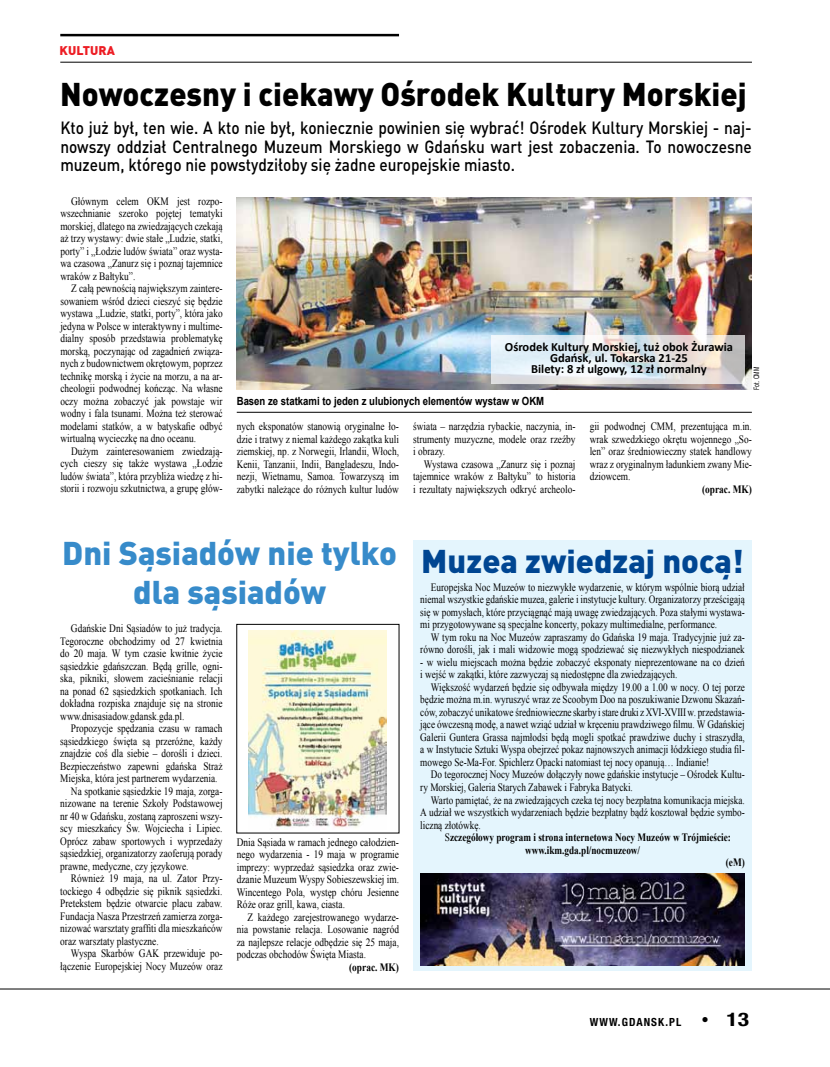
<style>
.page{position:relative;width:830px;height:1067px;background:#fff}
.page>*{position:absolute;margin:0;border:0;box-sizing:border-box;transform-origin:0 0}
.t1{font:900 32.5px "DIN Pro";color:#000;scale:.95 1}
.t2{font:900 32.5px/39px "DIN Pro";letter-spacing:-.005em;color:#378bca;text-align:center}
.t3{font:900 32.5px "DIN Pro";color:#004692}
.t4{font:500 17.5px/18.8px "DIN Pro";color:#000;text-align:justify;scale:.88 1}
.t5{font:700 12.5px/11.2px "Calibri";color:#000;text-align:center}
.t6{font:900 12.5px "DIN Pro";letter-spacing:.01em;color:#ed1d24}
.t7{font:11.25px/12.5px "Times New Roman";color:#000;text-align:justify;scale:.83 1}
.t8{font:11.25px/12.5px "Times New Roman";color:#000;text-align:justify;scale:.82 1}
.t9{font:700 11.25px "Times New Roman";color:#000;scale:.82 1}
.t10{font:700 11.25px "Arial";color:#000;scale:.85 1}
.t11{font:700 11.25px "Times New Roman";color:#000;scale:.83 1}
.t12{font:700 condensed 11.25px "Helvetica Neue LT Pro";letter-spacing:.1em;color:#000}
.t13{font:7.5px "Arial";color:#000;scale:.7 1}
.s1{font-weight:400}
.s2{font-size:18.75px}
</style>
<div class="page">
<hr style="left:0;top:988px;width:829px;height:1px;background:#000">
<hr style="left:60px;top:62px;width:691px;height:1px;background:#000">
<hr style="left:60px;top:34px;width:339px;height:2px;background:#000">
<div style="left:413px;top:540px;width:338px;height:431px;background:#e4f5fd"></div>
<img style="left:421px;top:873px;width:322px;height:92px">
<img style="left:249px;top:630px;width:137px;height:198px">
<img style="left:237px;top:197px;width:514px;height:192px">
<hr style="left:237px;top:412px;width:514px;height:1px;background:#000">
<svg style="left:490px;top:335px;width:253px;height:48px"></svg>
<p class="t6" style="left:59px;top:42px;width:57px">kultura</p>
<h1 class="t1" style="left:60px;top:72px;width:724px">Nowoczesny i ciekawy Ośrodek Kultury Morskiej</h1>
<p class="t4" style="left:60px;top:117px;width:786px">Kto już był, ten wie. A kto nie był, koniecznie powinien się wybrać! Ośrodek Kultury Morskiej - naj&shy;nowszy oddział Centralnego Muzeum Morskiego w Gdańsku wart jest zobaczenia. To nowoczesne muzeum, którego nie powstydziłoby się żadne europejskie miasto.</p>
<p class="t7" style="left:60px;top:195px;width:197px;text-indent:11px">Głównym celem OKM jest rozpo&shy;wszechnianie szeroko pojętej tematyki morskiej, dlatego na zwiedzających czekają aż trzy wystawy: dwie stałe „Ludzie, statki, porty” i „Łodzie ludów świata” oraz wysta&shy;wa czasowa „Zanurz się i poznaj tajemnice wraków z Bałtyku”.</p>
<p class="t7" style="left:60px;top:282px;width:197px;text-indent:11px">Z całą pewnością największym zaintere&shy;sowaniem wśród dzieci cieszyć się będzie wystawa „Ludzie, statki, porty”, która jako jedyna w Polsce w interaktywny i multime&shy;dialny sposób przedstawia problematykę morską, poczynając od zagadnień związa&shy;nych z budownictwem okrętowym, poprzez technikę morską i życie na morzu, a na ar&shy;cheologii podwodnej kończąc. Na własne oczy można zobaczyć jak powstaje wir wodny i fala tsunami. Można też sterować modelami statków, a w batyskafie odbyć wirtualną wycieczkę na dno oceanu.</p>
<p class="t7" style="left:60px;top:445px;width:197px;text-indent:11px">Dużym zainteresowaniem zwiedzają&shy;cych cieszy się także wystawa „Łodzie ludów świata”, która przybliża wiedzę z hi&shy;storii i rozwoju szkutnictwa, a grupę głów-</p>
<p class="t5" style="left:504px;top:341px;width:229px">Ośrodek Kultury Morskiej, tuż obok Żurawia<br>Gdańsk, ul. Tokarska 21-25<br>Bilety: 8 zł ulgowy, 12 zł normalny</p>
<p class="t13" style="left:751px;top:390px;width:34px;rotate:-90deg">Fot. CMM</p>
<p class="t10" style="left:237px;top:393px;width:363px">Basen ze statkami to jeden z ulubionych elementów wystaw w OKM</p>
<p class="t7" style="left:589px;top:420px;width:197px">gii podwodnej CMM, prezentująca m.in. wrak szwedzkiego okrętu wojennego „So&shy;len” oraz średniowieczny statek handlowy wraz z oryginalnym ładunkiem zwany Mie&shy;dziowcem.</p>
<p class="t11" style="left:701px;top:481px;width:61px">(oprac. MK)</p>
<p class="t7" style="left:237px;top:420px;width:197px">nych eksponatów stanowią oryginalne ło&shy;dzie i tratwy z niemal każdego zakątka kuli ziemskiej, np. z Norwegii, Irlandii, Włoch, Kenii, Tanzanii, Indii, Bangladeszu, Indo&shy;nezji, Wietnamu, Samoa. Towarzyszą im zabytki należące do różnych kultur ludów</p>
<p class="t7" style="left:413px;top:420px;width:197px">świata – narzędzia rybackie, naczynia, in&shy;strumenty muzyczne, modele oraz rzeźby i obrazy.</p>
<p class="t7" style="left:413px;top:457px;width:197px;text-indent:11px">Wystawa czasowa „Zanurz się i poznaj tajemnice wraków z Bałtyku” to historia i rezultaty największych odkryć archeolo-</p>
<h1 class="t2" style="left:62px;top:533px;width:336px">Dni Sąsiadów nie tylko dla sąsiadów</h1>
<p class="t7" style="left:60px;top:622px;width:197px;text-indent:11px">Gdańskie Dni Sąsiadów to już tradycja.<br>Tegoroczne obchodzimy od 27 kwietnia do 20 maja. W tym czasie kwitnie życie sąsiedzkie gdańszczan. Będą grille, ogni&shy;ska, pikniki, słowem zacieśnianie relacji na ponad 62 sąsiedzkich spotkaniach. Ich dokładna rozpiska znajduje się na stronie www.dnisasiadow.gdansk.gda.pl.</p>
<p class="t7" style="left:71px;top:722px;width:184px">Propozycje spędzania czasu w ramach</p>
<p class="t7" style="left:60px;top:734px;width:197px">sąsiedzkiego święta są przeróżne, każdy</p>
<p class="t7" style="left:60px;top:747px;width:197px">znajdzie coś dla siebie – dorośli i dzieci.</p>
<p class="t7" style="left:60px;top:759px;width:197px">Bezpieczeństwo zapewni gdańska Straż</p>
<p class="t7" style="left:60px;top:772px;width:191px">Miejska, która jest partnerem wydarzenia.</p>
<p class="t7" style="left:71px;top:784px;width:184px">Na spotkanie sąsiedzkie 19 maja, zorga-</p>
<p class="t7" style="left:60px;top:797px;width:197px">nizowane na terenie Szkoły Podstawowej</p>
<p class="t7" style="left:60px;top:809px;width:197px">nr 40 w Gdańsku, zostaną zaproszeni wszy-</p>
<p class="t7" style="left:60px;top:822px;width:197px">scy mieszkańcy Św. Wojciecha i Lipiec.</p>
<p class="t7" style="left:60px;top:834px;width:197px">Oprócz zabaw sportowych i wyprzedaży</p>
<p class="t7" style="left:60px;top:847px;width:197px">sąsiedzkiej, organizatorzy zaoferują porady</p>
<p class="t7" style="left:60px;top:859px;width:156px">prawne, medyczne, czy językowe.</p>
<p class="t7" style="left:71px;top:872px;width:184px">Również 19 maja, na ul. Zator Przy-</p>
<p class="t7" style="left:60px;top:884px;width:197px">tockiego 4 odbędzie się piknik sąsiedzki.</p>
<p class="t7" style="left:60px;top:897px;width:197px">Pretekstem będzie otwarcie placu zabaw.</p>
<p class="t7" style="left:60px;top:909px;width:197px">Fundacja Nasza Przestrzeń zamierza zorga-</p>
<p class="t7" style="left:60px;top:922px;width:197px">nizować warsztaty graffiti dla mieszkańców</p>
<p class="t7" style="left:60px;top:934px;width:120px">oraz warsztaty plastyczne.</p>
<p class="t7" style="left:71px;top:947px;width:184px">Wyspa Skarbów GAK przewiduje po-</p>
<p class="t7" style="left:60px;top:959px;width:197px">łączenie Europejskiej Nocy Muzeów oraz</p>
<p class="t7" style="left:237px;top:835px;width:197px">Dnia Sąsiada w ramach jednego całodzien&shy;nego wydarzenia - 19 maja w programie imprezy: wyprzedaż sąsiedzka oraz zwie&shy;dzanie Muzeum Wyspy Sobieszewskiej im.<br>Wincentego Pola, występ chóru Jesienne Róże oraz grill, kawa, ciasta.</p>
<p class="t7" style="left:237px;top:910px;width:197px;text-indent:11px">Z każdego zarejestrowanego wydarze&shy;nia powstanie relacja. Losowanie nagród za najlepsze relacje odbędzie się 25 maja, podczas obchodów Święta Miasta.</p>
<p class="t11" style="left:349px;top:959px;width:61px">(oprac. MK)</p>
<h1 class="t3" style="left:421px;top:538px;width:324px">Muzea zwiedzaj nocą!</h1>
<p class="t8" style="left:420px;top:580px;width:397px;text-indent:11px">Europejska Noc Muzeów to niezwykłe wydarzenie, w którym wspólnie biorą udział niemal wszystkie gdańskie muzea, galerie i instytucje kultury. Organizatorzy prześcigają się w pomysłach, które przyciągnąć mają uwagę zwiedzających. Poza stałymi wystawa&shy;mi przygotowywane są specjalne koncerty, pokazy multimedialne, performance.</p>
<p class="t8" style="left:420px;top:630px;width:397px;text-align:right">W tym roku na Noc Muzeów zapraszamy do Gdańska 19 maja. Tradycyjnie już za&shy;równo dorośli, jak i mali widzowie mogą spodziewać się niezwykłych niespodzianek</p>
<p class="t8" style="left:420px;top:655px;width:397px">- w wielu miejscach można będzie zobaczyć eksponaty nieprezentowane na co dzień i wejść w zakątki, które zazwyczaj są niedostępne dla zwiedzających.</p>
<p class="t8" style="left:420px;top:680px;width:397px;text-indent:11px">Większość wydarzeń będzie się odbywała między 19.00 a 1.00 w nocy. O tej porze będzie można m.in. wyruszyć wraz ze Scoobym Doo na poszukiwanie Dzwonu Skazań&shy;ców, zobaczyć unikatowe średniowieczne skarby istare druki z XVI-XVIII w. przedstawia&shy;jące ówczesną modę, a nawet wziąć udział w kręceniu prawdziwego filmu. W Gdańskiej Galerii Guntera Grassa najmłodsi będą mogli spotkać prawdziwe duchy i straszydła, a w Instytucie Sztuki Wyspa obejrzeć pokaz najnowszych animacji łódzkiego studia fil&shy;mowego Se-Ma-For. Spichlerz Opacki natomiast tej nocy opanują… Indianie!</p>
<p class="t8" style="left:420px;top:768px;width:397px;text-indent:11px">Do tegorocznej Nocy Muzeów dołączyły nowe gdańskie instytucje – Ośrodek Kultu&shy;ry Morskiej, Galeria Starych Zabawek i Fabryka Batycki.</p>
<p class="t8" style="left:420px;top:793px;width:397px;text-indent:11px">Warto pamiętać, że na zwiedzających czeka tej nocy bezpłatna komunikacja miejska.<br>A udział we wszystkich wydarzeniach będzie bezpłatny bądź kosztował będzie symbo&shy;liczną złotówkę.</p>
<p class="t9" style="left:444px;top:829px;width:350px"><span class="s1">S</span>zczegółowy program i strona internetowa Nocy Muzeów w Trójmieście:</p>
<p class="t9" style="left:524px;top:842px;width:142px">www.ikm.gda.pl/nocmuzeow/</p>
<p class="t9" style="left:725px;top:854px;width:25px">(eM)</p>
<p class="t12" style="left:589px;top:1015px;width:40px">WWW.GDA</p>
<p class="t12" style="left:643px;top:1015px;width:107px">NSK.PL • <span class="s2">13</span></p>
</div>
